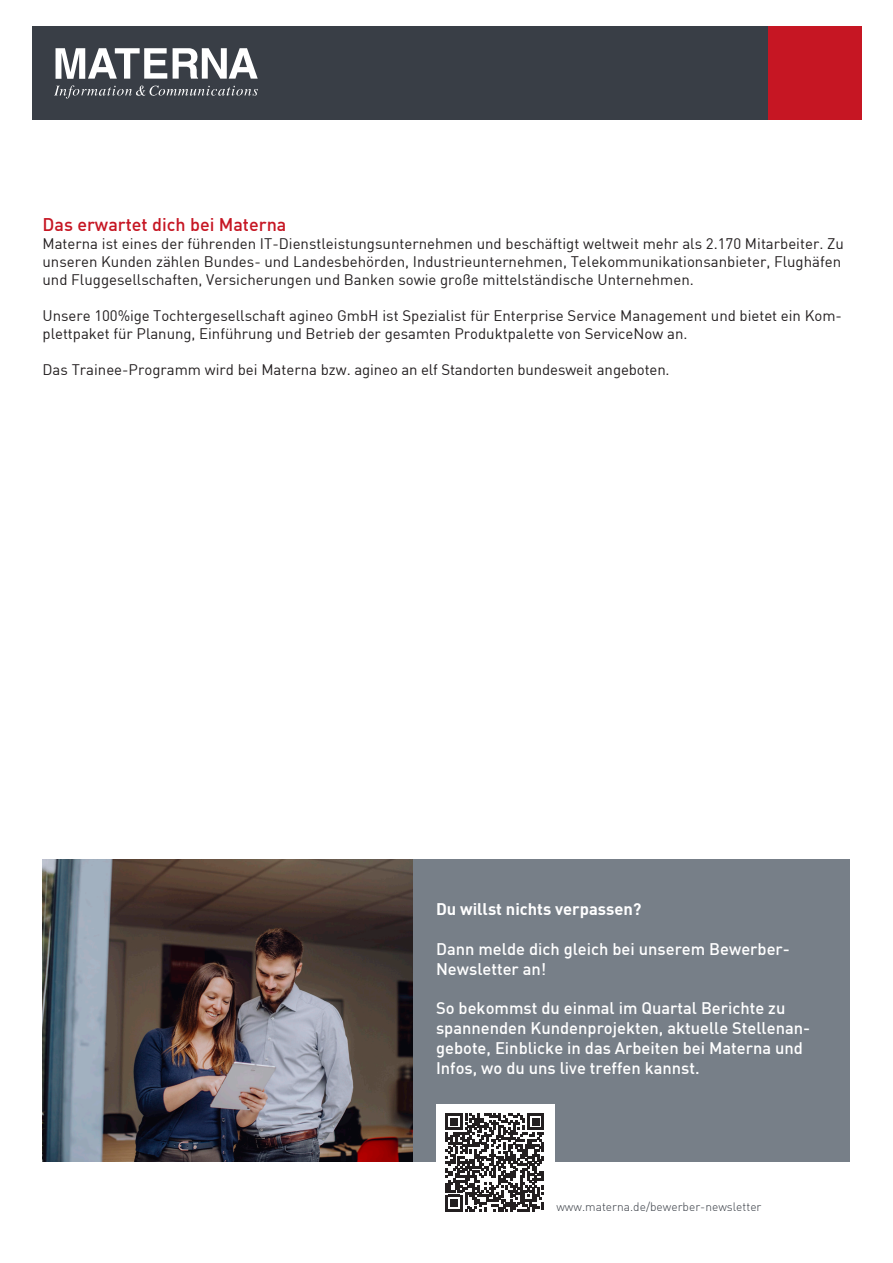
<style>
.page{position:relative;width:893px;height:1263px;background:#fff}
.page>*{position:absolute;margin:0;border:0;box-sizing:border-box;transform-origin:0 0}
.t1{font:18px "DIN Medium";color:#c61623}
.t2{font:16.5px/19.8px "DIN Medium";color:#fff}
.t3{font:16.5px "DIN Bold";color:#fff}
.t4{font:15px/18px "DIN";color:#231f20}
.t5{font:12px "DIN Light";color:#393e46}
</style>
<div class="page">
<div style="left:32px;top:27px;width:829px;height:93px;background:#393e46"></div>
<div style="left:769px;top:27px;width:93px;height:93px;background:#c61623"></div>
<svg style="left:173px;top:48px;width:85px;height:31px"></svg>
<svg style="left:56px;top:48px;width:111px;height:31px"></svg>
<svg style="left:54px;top:85px;width:204px;height:13px"></svg>
<div style="left:43px;top:859px;width:807px;height:303px;background:#777f88"></div>
<img style="left:43px;top:859px;width:369px;height:303px">
<div style="left:436px;top:1103px;width:118px;height:117px;background:#fff"></div>
<svg style="left:446px;top:1113px;width:98px;height:98px"></svg>
<p class="t1" style="left:43px;top:213px;width:245px">Das erwartet dich bei Materna</p>
<p class="t4" style="left:43px;top:234px;width:803px">Materna ist eines der führenden IT-Dienstleistungsunternehmen und beschäftigt weltweit mehr als 2.170 Mitarbeiter. Zu unseren Kunden zählen Bundes- und Landesbehörden, Industrieunternehmen, Telekommunikationsanbieter, Flughäfen und Fluggesellschaften, Versicherungen und Banken sowie große mittelständische Unternehmen.</p>
<p class="t4" style="left:43px;top:306px;width:801px">Unsere 100%ige Tochtergesellschaft agineo GmbH ist Spezialist für Enterprise Service Management und bietet ein Kom&shy;plettpaket für Planung, Einführung und Betrieb der gesamten Produktpalette von ServiceNow an.</p>
<p class="t4" style="left:43px;top:360px;width:629px">Das Trainee-Programm wird bei Materna bzw. agineo an elf Standorten bundesweit angeboten.</p>
<p class="t3" style="left:436px;top:898px;width:207px">Du willst nichts verpassen?</p>
<p class="t2" style="left:436px;top:938px;width:355px">Dann melde dich gleich bei unserem Bewerber-<br>Newsletter an!</p>
<p class="t2" style="left:436px;top:998px;width:376px">So bekommst du einmal im Quartal Berichte zu spannenden Kundenprojekten, aktuelle Stellenan&shy;gebote, Einblicke in das Arbeiten bei Materna und Infos, wo du uns live treffen kannst.</p>
<p class="t5" style="left:556px;top:1200px;width:207px">www.materna.de/bewerber-newsletter</p>
</div>
